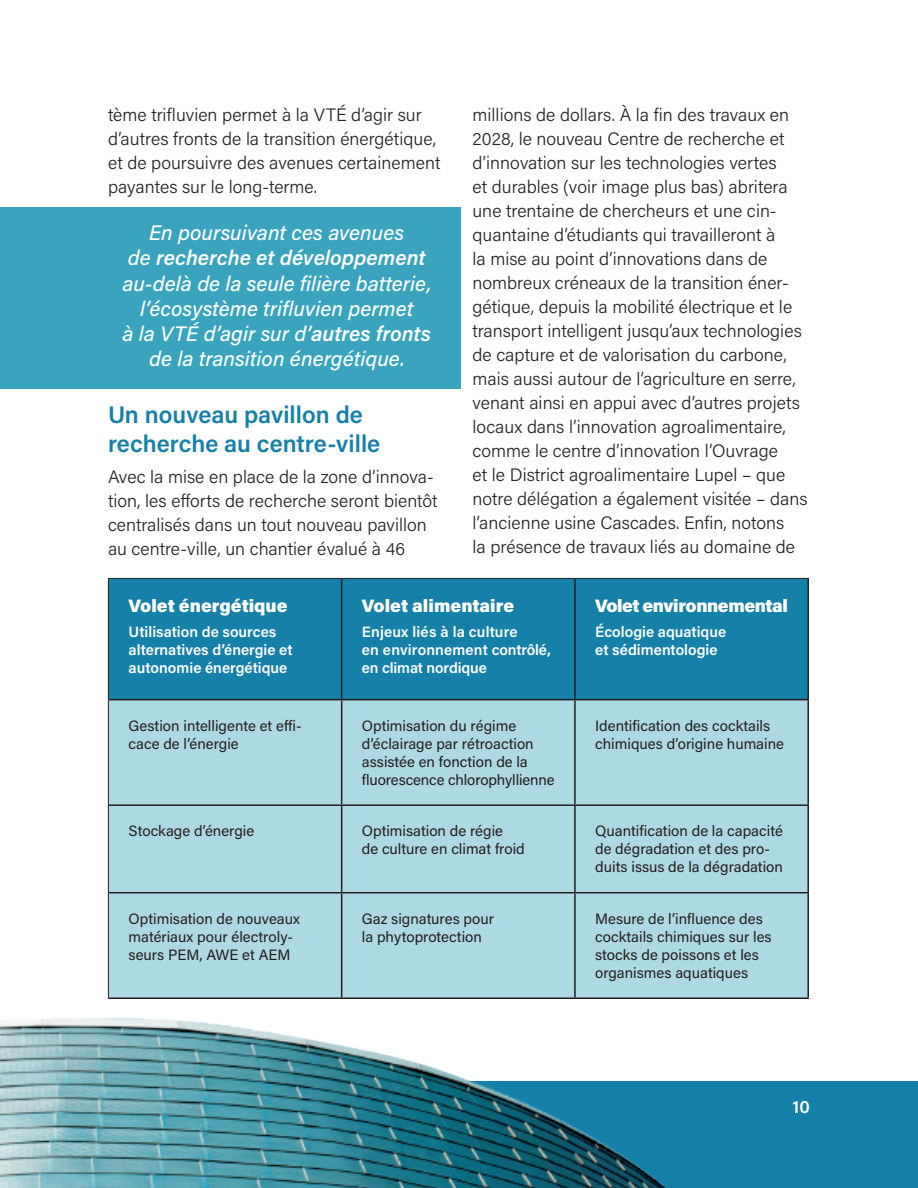
<style>
.page{position:relative;width:918px;height:1188px;background:#fff}
.page>*{position:absolute;margin:0;border:0;box-sizing:border-box;transform-origin:0 0}
.t1{font:24px/28.8px "Acumin Variable Concept";letter-spacing:.045em;color:#1580a8}
.t2{font:21px/25.2px "Acumin Variable Concept";letter-spacing:.025em;color:#fff;text-align:center}
.t3{font:18px/24px "Acumin Variable Concept";letter-spacing:.01em;color:#212528}
.t4{font:18px "Acumin Variable Concept";letter-spacing:.085em;color:#fff}
.t5{font:15px/18px "Acumin Variable Concept";letter-spacing:.02em;color:#231f20}
.t6{font:15px/18px "Acumin Variable Concept";letter-spacing:.045em;color:#fff}
</style>
<div class="page">
<img style="left:0;top:1018px;width:918px;height:170px">
<div style="left:109px;top:579px;width:698px;height:120px;background:#1580a8"></div>
<div style="left:109px;top:700px;width:698px;height:297px;background:#add9e4"></div>
<hr style="left:341px;top:579px;width:1px;height:120px;background:#231f20">
<hr style="left:574px;top:579px;width:2px;height:120px;background:#231f20">
<hr style="left:807px;top:579px;width:2px;height:120px;background:#231f20">
<hr style="left:109px;top:699px;width:233px;height:1px;background:#231f20">
<hr style="left:342px;top:699px;width:233px;height:1px;background:#231f20">
<hr style="left:341px;top:700px;width:1px;height:104px;background:#231f20">
<hr style="left:575px;top:699px;width:234px;height:1px;background:#231f20">
<hr style="left:574px;top:700px;width:2px;height:104px;background:#231f20">
<hr style="left:807px;top:700px;width:2px;height:104px;background:#231f20">
<hr style="left:109px;top:804px;width:233px;height:2px;background:#231f20">
<hr style="left:342px;top:804px;width:233px;height:2px;background:#231f20">
<hr style="left:341px;top:806px;width:1px;height:86px;background:#231f20">
<hr style="left:575px;top:804px;width:234px;height:2px;background:#231f20">
<hr style="left:574px;top:806px;width:2px;height:86px;background:#231f20">
<hr style="left:807px;top:806px;width:2px;height:86px;background:#231f20">
<hr style="left:109px;top:892px;width:233px;height:1px;background:#231f20">
<hr style="left:342px;top:892px;width:233px;height:1px;background:#231f20">
<hr style="left:341px;top:893px;width:1px;height:104px;background:#231f20">
<hr style="left:575px;top:892px;width:234px;height:1px;background:#231f20">
<hr style="left:574px;top:893px;width:2px;height:104px;background:#231f20">
<hr style="left:807px;top:893px;width:2px;height:104px;background:#231f20">
<hr style="left:108px;top:997px;width:234px;height:2px;background:#231f20">
<hr style="left:342px;top:997px;width:233px;height:2px;background:#231f20">
<hr style="left:575px;top:997px;width:234px;height:2px;background:#231f20">
<hr style="left:108px;top:578px;width:234px;height:1px;background:#231f20">
<hr style="left:108px;top:579px;width:1px;height:121px;background:#231f20">
<hr style="left:342px;top:578px;width:233px;height:1px;background:#231f20">
<hr style="left:575px;top:578px;width:234px;height:1px;background:#231f20">
<hr style="left:108px;top:700px;width:1px;height:105px;background:#231f20">
<hr style="left:108px;top:805px;width:1px;height:88px;background:#231f20">
<hr style="left:108px;top:893px;width:1px;height:104px;background:#231f20">
<div style="left:0;top:207px;width:460px;height:182px;background:#3aa4be"></div>
<p class="t3" style="left:108px;top:102px;width:334px">tème trifluvien permet à la VTÉ d’agir sur d’autres fronts de la transition énergétique, et de poursuivre des avenues certainement payantes sur le long-terme.</p>
<p class="t2" style="left:122px;top:219px;width:309px">En poursuivant ces avenues<br>de recherche et développement au-delà de la seule filière batterie, l’écosystème trifluvien permet<br>à la VTÉ d’agir sur d’autres fronts de la transition énergétique.</p>
<h1 class="t1" style="left:108px;top:399px;width:273px">Un nouveau pavillon de recherche au centre-ville</h1>
<p class="t3" style="left:108px;top:464px;width:331px">Avec la mise en place de la zone d’innova&shy;tion, les efforts de recherche seront bientôt centralisés dans un tout nouveau pavillon au centre-ville, un chantier évalué à 46</p>
<p class="t3" style="left:472px;top:102px;width:336px">millions de dollars. À la fin des travaux en 2028, le nouveau Centre de recherche et d’innovation sur les technologies vertes<br>et durables (voir image plus bas) abritera une trentaine de chercheurs et une cin&shy;quantaine d’étudiants qui travailleront à<br>la mise au point d’innovations dans de nombreux créneaux de la transition éner&shy;gétique, depuis la mobilité électrique et le transport intelligent jusqu’aux technologies de capture et de valorisation du carbone, mais aussi autour de l’agriculture en serre, venant ainsi en appui avec d’autres projets locaux dans l’innovation agroalimentaire, comme le centre d’innovation l’Ouvrage<br>et le District agroalimentaire Lupel – que notre délégation a également visitée – dans l’ancienne usine Cascades. Enfin, notons<br>la présence de travaux liés au domaine de</p>
<p class="t4" style="left:129px;top:593px;width:159px">Volet énergétique</p>
<p class="t6" style="left:129px;top:622px;width:165px">Utilisation de sources alternatives d’énergie et autonomie énergétique</p>
<p class="t4" style="left:362px;top:593px;width:152px">Volet alimentaire</p>
<p class="t6" style="left:362px;top:622px;width:189px">Enjeux liés à la culture<br>en environnement contrôlé, en climat nordique</p>
<p class="t4" style="left:595px;top:593px;width:193px">Volet environnemental</p>
<p class="t6" style="left:595px;top:622px;width:132px">Écologie aquatique et sédimentologie</p>
<p class="t5" style="left:129px;top:716px;width:175px">Gestion intelligente et effi&shy;cace de l’énergie</p>
<p class="t5" style="left:362px;top:716px;width:194px">Optimisation du régime d’éclairage par rétroaction assistée en fonction de la fluorescence chlorophyllienne</p>
<p class="t5" style="left:595px;top:716px;width:190px">Identification des cocktails chimiques d’origine humaine</p>
<p class="t5" style="left:129px;top:822px;width:127px">Stockage d’énergie</p>
<p class="t5" style="left:362px;top:822px;width:164px">Optimisation de régie<br>de culture en climat froid</p>
<p class="t5" style="left:595px;top:822px;width:189px">Quantification de la capacité de dégradation et des pro&shy;duits issus de la dégradation</p>
<p class="t5" style="left:129px;top:909px;width:173px">Optimisation de nouveaux matériaux pour électroly&shy;seurs PEM, AWE et AEM</p>
<p class="t5" style="left:362px;top:909px;width:133px">Gaz signatures pour la phytoprotection</p>
<p class="t5" style="left:595px;top:909px;width:178px">Mesure de l’influence des cocktails chimiques sur les stocks de poissons et les organismes aquatiques</p>
<p class="t4" style="left:793px;top:1095px;width:18px">10</p>
</div>
